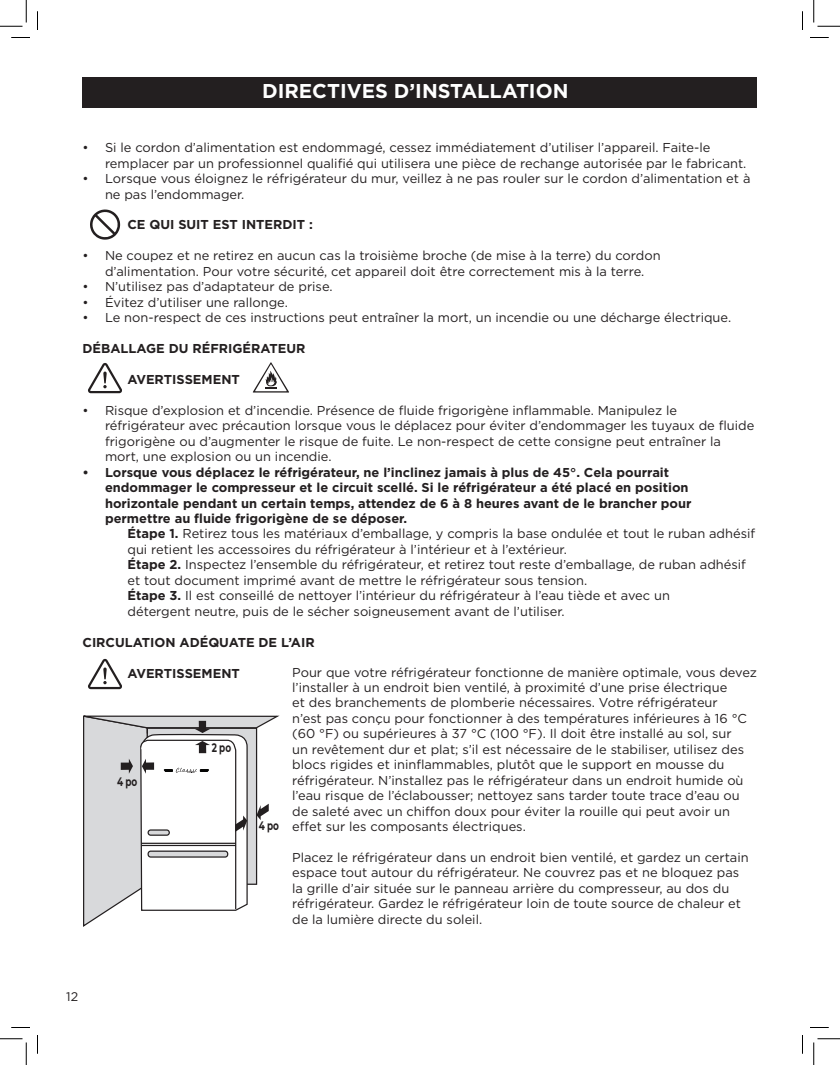
<style>
.page{position:relative;width:840px;height:1065px;background:#fff}
.page>*{position:absolute;margin:0;border:0;box-sizing:border-box;transform-origin:0 0}
.t1{font:700 20px "Gotham";color:#fff}
.t2{font:12.88px/15.5px "Gotham";color:#231f20}
.t3{font:700 12.88px/15.5px "Gotham";color:#231f20}
.t4{font:12.5px "Gotham";color:#231f20}
.t5{font:700 12.25px "Montserrat";color:#231f20;scale:.72 1}
.s1{font-weight:700}
</style>
<div class="page">
<div style="left:82px;top:77px;width:676px;height:30px;background:#231f20"></div>
<svg style="left:90px;top:210px;width:30px;height:30px"></svg>
<svg style="left:88px;top:363px;width:34px;height:30px"></svg>
<svg style="left:253px;top:362px;width:36px;height:31px"></svg>
<svg style="left:88px;top:659px;width:34px;height:30px"></svg>
<svg style="left:83px;top:715px;width:197px;height:212px"></svg>
<svg style="left:11px;top:37px;width:19px;height:1px"></svg>
<svg style="left:810px;top:37px;width:19px;height:1px"></svg>
<svg style="left:11px;top:1027px;width:19px;height:1px"></svg>
<svg style="left:810px;top:1027px;width:19px;height:1px"></svg>
<svg style="left:37px;top:11px;width:1px;height:19px"></svg>
<svg style="left:37px;top:1035px;width:1px;height:19px"></svg>
<svg style="left:802px;top:11px;width:1px;height:19px"></svg>
<svg style="left:802px;top:1035px;width:1px;height:19px"></svg>
<svg style="left:0;top:0;width:27px;height:27px"></svg>
<svg style="left:0;top:1039px;width:27px;height:26px"></svg>
<svg style="left:814px;top:0;width:26px;height:27px"></svg>
<svg style="left:814px;top:1039px;width:26px;height:26px"></svg>
<h1 class="t1" style="left:262px;top:78px;width:308px">DIRECTIVES D’INSTALLATION</h1>
<p class="t2" style="left:105px;top:140px;width:643px;text-indent:-23px">• Si le cordon d’alimentation est endommagé, cessez immédiatement d’utiliser l’appareil. Faite-le remplacer par un professionnel qualifié qui utilisera une pièce de rechange autorisée par le fabricant.</p>
<p class="t2" style="left:105px;top:171px;width:647px;text-indent:-23px">• Lorsque vous éloignez le réfrigérateur du mur, veillez à ne pas rouler sur le cordon d’alimentation et à ne pas l’endommager.</p>
<p class="t3" style="left:127px;top:217px;width:187px">CE QUI SUIT EST INTERDIT :</p>
<p class="t2" style="left:82px;top:248px;width:580px;text-align:center">• Ne coupez et ne retirez en aucun cas la troisième broche (de mise à la terre) du cordon d’alimentation. Pour votre sécurité, cet appareil doit être correctement mis à la terre.</p>
<p class="t2" style="left:82px;top:279px;width:252px">• N’utilisez pas d’adaptateur de prise.</p>
<p class="t2" style="left:82px;top:294px;width:207px">• Évitez d’utiliser une rallonge.</p>
<p class="t2" style="left:82px;top:310px;width:650px">• Le non-respect de ces instructions peut entraîner la mort, un incendie ou une décharge électrique.</p>
<p class="t3" style="left:82px;top:341px;width:225px">DÉBALLAGE DU RÉFRIGÉRATEUR</p>
<p class="t3" style="left:127px;top:372px;width:114px">AVERTISSEMENT</p>
<p class="t2" style="left:105px;top:402px;width:651px;text-indent:-23px">• Risque d’explosion et d’incendie. Présence de fluide frigorigène inflammable. Manipulez le réfrigérateur avec précaution lorsque vous le déplacez pour éviter d’endommager les tuyaux de fluide frigorigène ou d’augmenter le risque de fuite. Le non-respect de cette consigne peut entraîner la mort, une explosion ou un incendie.</p>
<p class="t3" style="left:105px;top:464px;width:588px;text-indent:-23px">• Lorsque vous déplacez le réfrigérateur, ne l’inclinez jamais à plus de 45°. Cela pourrait endommager le compresseur et le circuit scellé. Si le réfrigérateur a été placé en position horizontale pendant un certain temps, attendez de 6 à 8 heures avant de le brancher pour permettre au fluide frigorigène de se déposer.</p>
<p class="t2" style="left:127px;top:526px;width:629px"><span class="s1">Étape 1.</span> Retirez tous les matériaux d’emballage, y compris la base ondulée et tout le ruban adhésif qui retient les accessoires du réfrigérateur à l’intérieur et à l’extérieur.<br><span class="s1">Étape 2.</span> Inspectez l’ensemble du réfrigérateur, et retirez tout reste d’emballage, de ruban adhésif et tout document imprimé avant de mettre le réfrigérateur sous tension.<br><span class="s1">Étape 3.</span> Il est conseillé de nettoyer l’intérieur du réfrigérateur à l’eau tiède et avec un<br>détergent neutre, puis de le sécher soigneusement avant de l’utiliser.</p>
<p class="t3" style="left:82px;top:634px;width:234px">CIRCULATION ADÉQUATE DE L’AIR</p>
<p class="t3" style="left:127px;top:665px;width:114px">AVERTISSEMENT</p>
<p class="t2" style="left:292px;top:664px;width:466px">Pour que votre réfrigérateur fonctionne de manière optimale, vous devez l’installer à un endroit bien ventilé, à proximité d’une prise électrique<br>et des branchements de plomberie nécessaires. Votre réfrigérateur<br>n’est pas conçu pour fonctionner à des températures inférieures à 16 °C (60 °F) ou supérieures à 37 °C (100 °F). Il doit être installé au sol, sur<br>un revêtement dur et plat; s’il est nécessaire de le stabiliser, utilisez des blocs rigides et ininflammables, plutôt que le support en mousse du réfrigérateur. N’installez pas le réfrigérateur dans un endroit humide où l’eau risque de l’éclabousser; nettoyez sans tarder toute trace d’eau ou de saleté avec un chiffon doux pour éviter la rouille qui peut avoir un effet sur les composants électriques.</p>
<p class="t2" style="left:292px;top:849px;width:458px">Placez le réfrigérateur dans un endroit bien ventilé, et gardez un certain espace tout autour du réfrigérateur. Ne couvrez pas et ne bloquez pas la grille d’air située sur le panneau arrière du compresseur, au dos du réfrigérateur. Gardez le réfrigérateur loin de toute source de chaleur et de la lumière directe du soleil.</p>
<p class="t5" style="left:212px;top:739px;width:29px">2 po</p>
<p class="t5" style="left:117px;top:773px;width:30px">4 po</p>
<p class="t5" style="left:259px;top:817px;width:30px">4 po</p>
<p class="t4" style="left:66px;top:989px;width:13px">12</p>
</div>
